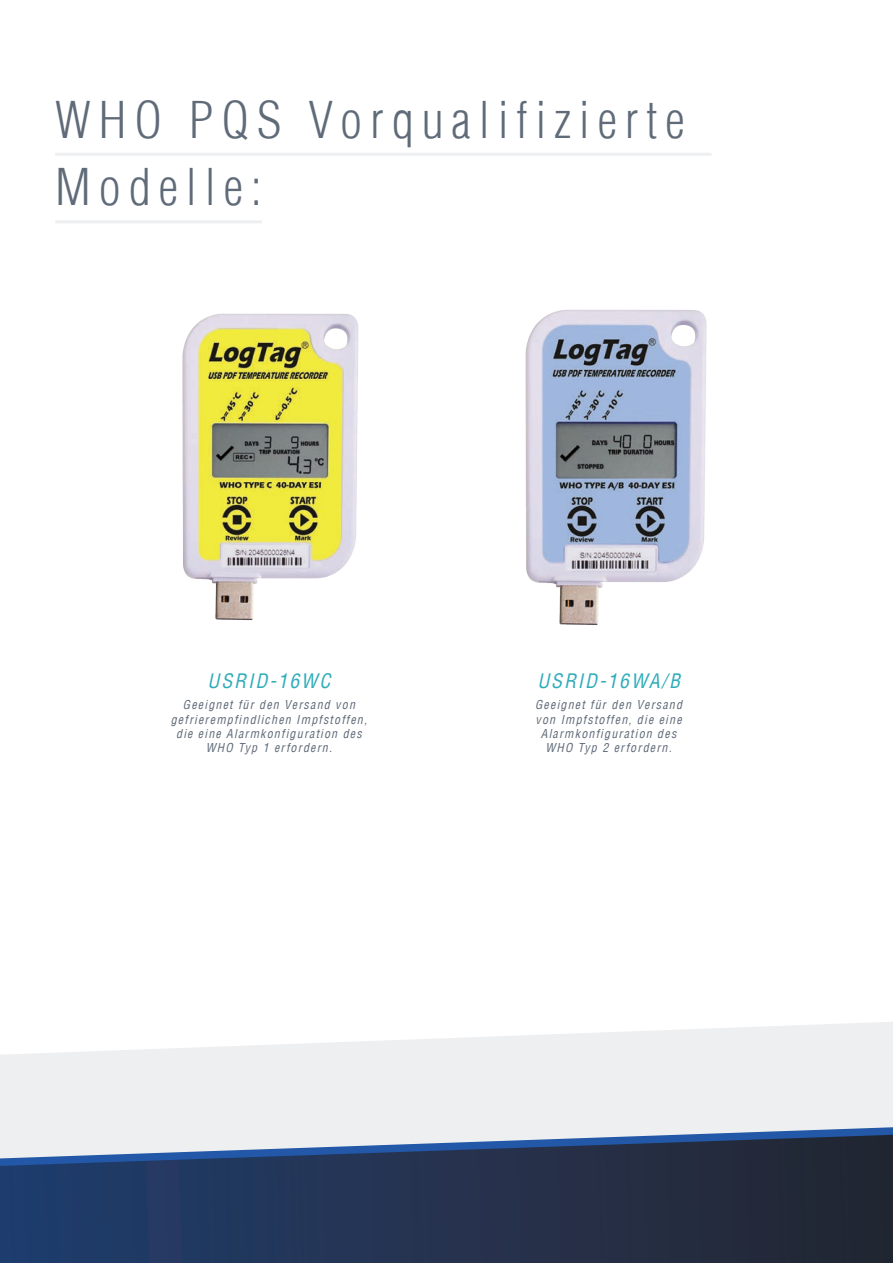
<style>
.page{position:relative;width:893px;height:1263px;background:#fff}
.page>*{position:absolute;margin:0;border:0;box-sizing:border-box;transform-origin:0 0}
.t1{font:300 condensed 49.5px/67.5px "Helvetica LT";letter-spacing:.16em;color:#606b79}
.t2{font:italic condensed 19.5px "Helvetica LT";letter-spacing:.1em;color:#30acba}
.t3{font:italic condensed 12px/14.4px "Helvetica LT";letter-spacing:.1em;color:#606b79;text-align:center}
</style>
<div class="page">
<svg style="left:0;top:1022px;width:893px;height:105px;fill:#edeff1"></svg>
<svg style="left:0;top:1127px;width:893px;height:8px;background:#d4dce8"></svg>
<svg style="left:0;top:1135px;width:893px;height:128px;background:#30405d"></svg>
<hr style="left:55px;top:153px;width:657px;height:3px;background:#edeff1">
<hr style="left:55px;top:220px;width:207px;height:3px;background:#edeff1">
<img style="left:182px;top:313px;width:177px;height:308px">
<img style="left:525px;top:309px;width:182px;height:316px">
<h1 class="t1" style="left:55px;top:86px;width:631px">WHO PQS Vorqualifizierte<br>Modelle:</h1>
<h2 class="t2" style="left:208px;top:668px;width:124px">USRID-16WC</h2>
<p class="t3" style="left:171px;top:698px;width:198px">Geeignet für den Versand von gefrierempfindlichen Impfstoffen, die eine Alarmkonfiguration des<br>WHO Typ 1 erfordern.</p>
<h2 class="t2" style="left:537px;top:668px;width:144px">USRID-16WA/B</h2>
<p class="t3" style="left:535px;top:698px;width:149px">Geeignet für den Versand von Impfstoffen, die eine<br>Alarmkonfiguration des<br>WHO Typ 2 erfordern.</p>
</div>
